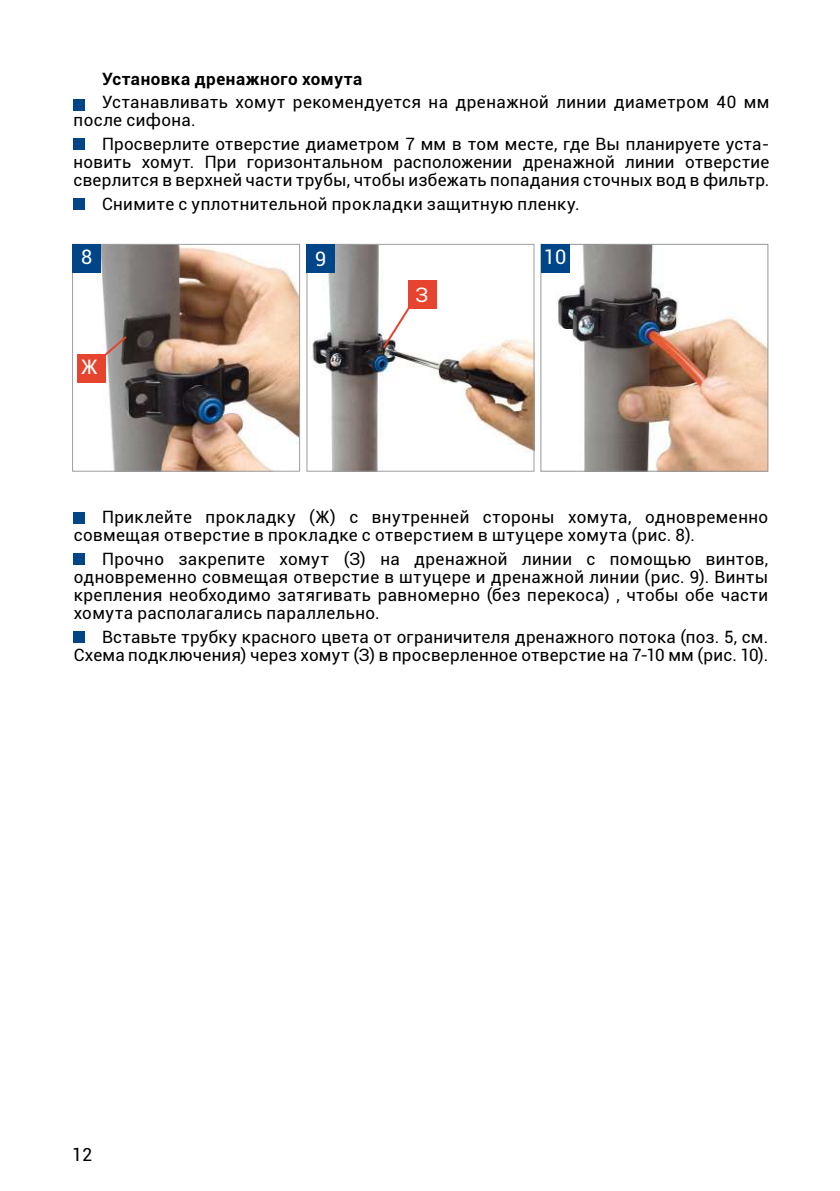
<style>
.page{position:relative;width:840px;height:1191px;background:#fff}
.page>*{position:absolute;margin:0;border:0;box-sizing:border-box;transform-origin:0 0}
.t1{font:20px "Roboto";color:#fff}
.t2{font:18px "Roboto";color:#000}
.t3{font:17px/18px "Roboto";letter-spacing:.02em;color:#000}
.t4{font:700 17px "Roboto";letter-spacing:.03em;color:#000}
</style>
<div class="page">
<div style="left:74px;top:99px;width:11px;height:11px;background:#004588"></div>
<div style="left:74px;top:138px;width:11px;height:11px;background:#004588"></div>
<div style="left:74px;top:198px;width:11px;height:11px;background:#004588"></div>
<div style="left:74px;top:512px;width:11px;height:11px;background:#004588"></div>
<div style="left:74px;top:553px;width:11px;height:11px;background:#004588"></div>
<div style="left:74px;top:631px;width:11px;height:12px;background:#004588"></div>
<img style="left:308px;top:246px;width:224px;height:224px">
<div style="left:306px;top:244px;width:228px;height:228px;border:1px solid #9c9e9f"></div>
<div style="left:306px;top:244px;width:29px;height:28px;background:#004588"></div>
<img style="left:557px;top:246px;width:209px;height:224px">
<div style="left:540px;top:244px;width:228px;height:228px;border:1px solid #939597"></div>
<div style="left:541px;top:244px;width:28px;height:29px;background:#004588"></div>
<svg style="left:381px;top:298px;width:35px;height:52px"></svg>
<div style="left:408px;top:280px;width:29px;height:28px;background:#e6442e"></div>
<img style="left:77px;top:246px;width:221px;height:224px">
<div style="left:72px;top:244px;width:228px;height:228px;border:1px solid #9c9e9f"></div>
<div style="left:73px;top:244px;width:28px;height:29px;background:#004588"></div>
<svg style="left:101px;top:334px;width:28px;height:25px"></svg>
<div style="left:77px;top:354px;width:28px;height:28px;background:#e6442e"></div>
<p class="t4" style="left:102px;top:67px;width:262px">Установка дренажного хомута</p>
<p class="t3" style="left:74px;top:93px;width:697px;text-indent:28px">Устанавливать хомут рекомендуется на дренажной линии диаметром 40 мм после сифона.</p>
<p class="t3" style="left:74px;top:134px;width:697px;text-align:justify;text-indent:28px">Просверлите отверстие диаметром 7 мм в том месте, где Вы планируете уста&shy;новить хомут. При горизонтальном расположении дренажной линии отверстие сверлится в верхней части трубы, чтобы избежать попадания сточных вод в фильтр.</p>
<p class="t3" style="left:102px;top:194px;width:479px">Снимите с уплотнительной прокладки защитную пленку.</p>
<p class="t1" style="left:315px;top:245px;width:13px">9</p>
<p class="t1" style="left:543px;top:243px;width:24px">10</p>
<p class="t1" style="left:415px;top:281px;width:15px">З</p>
<p class="t1" style="left:81px;top:243px;width:13px">8</p>
<p class="t1" style="left:81px;top:353px;width:18px">Ж</p>
<p class="t3" style="left:74px;top:507px;width:695px;text-indent:28px">Приклейте прокладку (Ж) с внутренней стороны хомута, одновременно совмещая отверстие в прокладке с отверстием в штуцере хомута (рис. 8).</p>
<p class="t3" style="left:74px;top:549px;width:695px;text-align:justify;text-indent:28px">Прочно закрепите хомут (З) на дренажной линии с помощью винтов, одновременно совмещая отверстие в штуцере и дренажной линии (рис. 9). Винты крепления необходимо затягивать равномерно (без перекоса) , чтобы обе части хомута располагались параллельно.</p>
<p class="t3" style="left:74px;top:627px;width:695px;text-align:right">Вставьте трубку красного цвета от ограничителя дренажного потока (поз. 5, см.<br>Схема подключения) через хомут (З) в просверленное отверстие на 7-10 мм (рис. 10).</p>
<p class="t2" style="left:72px;top:1141px;width:22px">12</p>
</div>
